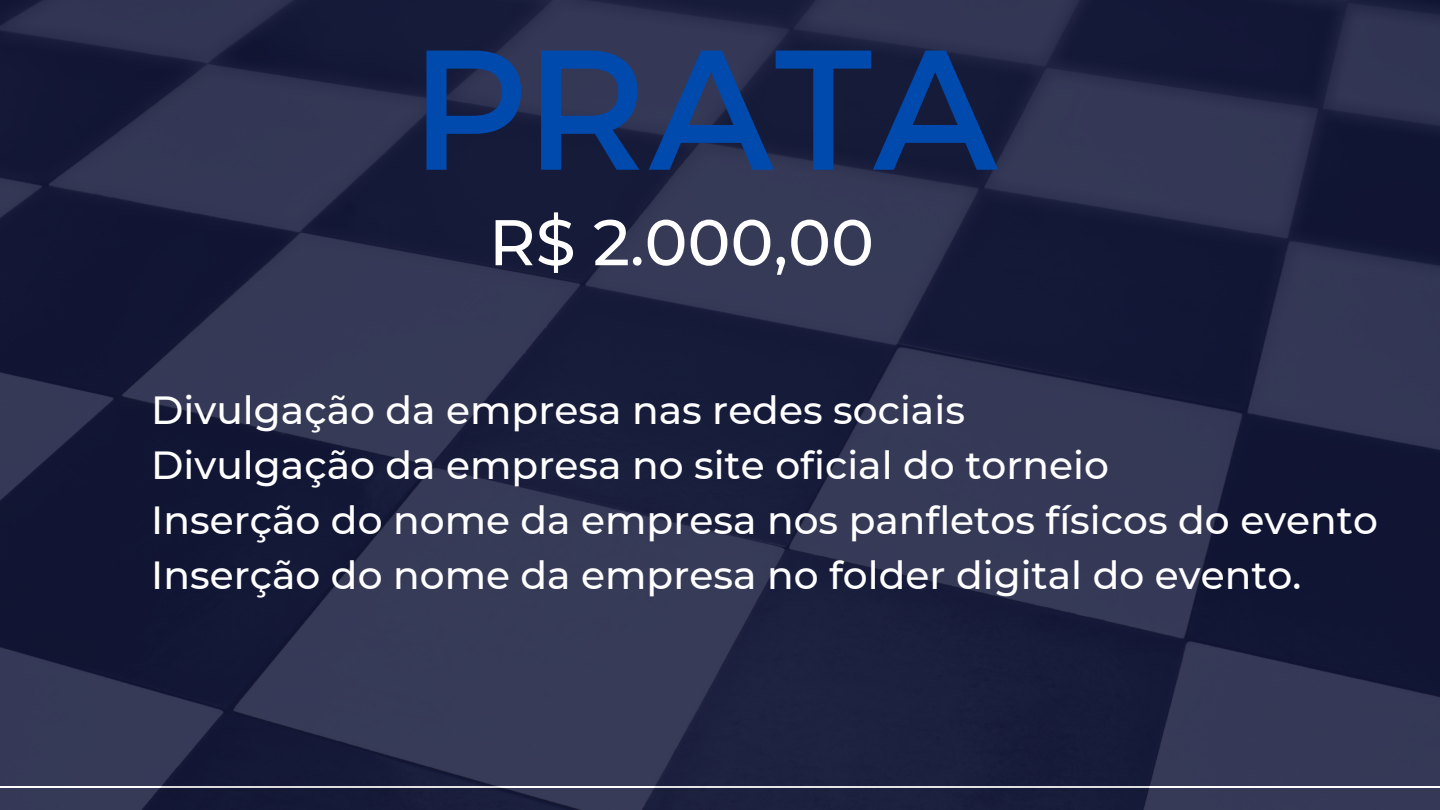
<style>
.page{position:relative;width:1440px;height:810px;background:#fff}
.page>*{position:absolute;margin:0;border:0;box-sizing:border-box;transform-origin:0 0}
.t1{font:170.3px "Montserrat";color:#004aad}
.t2{font:500 64.4px "Montserrat";color:#fff}
.t3{font:500 39.2px "Montserrat";color:#fff}
</style>
<div class="page">
<img style="left:0;top:0;width:1440px;height:810px">
<p class="t1" style="left:411px;top:-2px;width:589px">PRATA</p>
<p class="t2" style="left:489px;top:203px;width:387px">R$ 2.000,00</p>
<p class="t3" style="left:151px;top:387px;width:815px">Divulgação da empresa nas redes sociais</p>
<p class="t3" style="left:151px;top:441px;width:959px">Divulgação da empresa no site oficial do torneio</p>
<p class="t3" style="left:151px;top:496px;width:1228px">Inserção do nome da empresa nos panfletos físicos do evento</p>
<p class="t3" style="left:151px;top:551px;width:1152px">Inserção do nome da empresa no folder digital do evento.</p>
</div>
